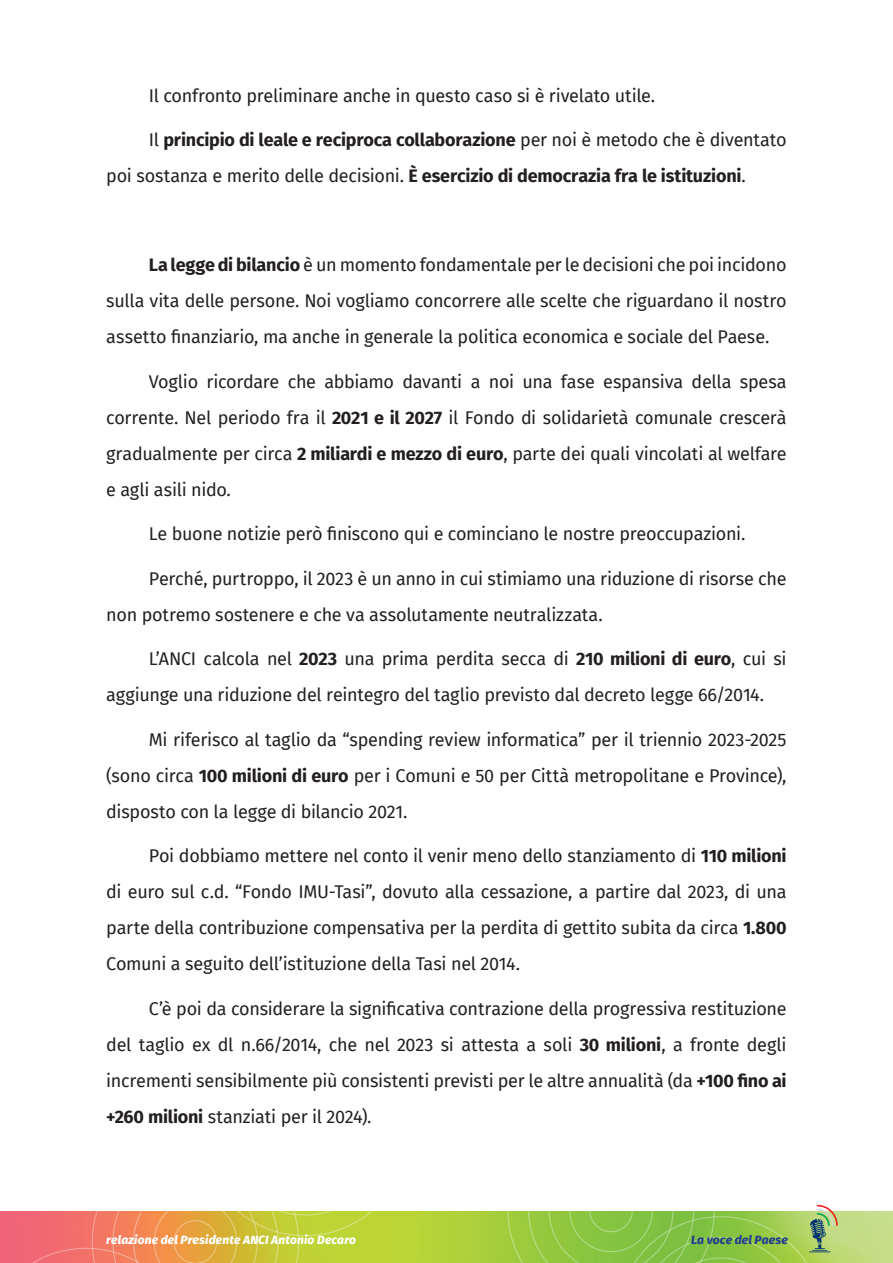
<style>
.page{position:relative;width:893px;height:1263px;background:#fff}
.page>*{position:absolute;margin:0;border:0;box-sizing:border-box;transform-origin:0 0}
.t1{font:18px/36px "Fira Sans";letter-spacing:-.015em;color:#231f20;text-align:justify}
.t2{font:700 18px/36px "Fira Sans";letter-spacing:-.01em;color:#231f20}
.t3{font:italic 800 12px "Fira Sans";letter-spacing:.015em;color:#fff}
.t4{font:italic 800 12px "Fira Sans";letter-spacing:.01em;color:#253f8e}
.s1{font-weight:400}
.s2{font-weight:700}
</style>
<div class="page">
<img style="left:409px;top:1212px;width:484px;height:51px">
<svg style="left:0;top:1212px;width:409px;height:51px;background:#dba34c"></svg>
<svg style="left:507px;top:1204px;width:331px;height:59px;background:#9dcc5f"></svg>
<p class="t1" style="left:149px;top:77px;width:508px">Il confronto preliminare anche in questo caso si è rivelato utile.</p>
<p class="t2" style="left:106px;top:121px;width:682px;text-indent:43px"><span class="s1">Il</span> principio di leale e reciproca collaborazione <span class="s1">per noi è metodo che è diventato poi sostanza e merito delle decisioni.</span> È esercizio di democrazia fra le istituzioni<span class="s1">.</span></p>
<p class="t1" style="left:106px;top:247px;width:682px;text-indent:43px"><span class="s2">La legge di bilancio</span> è un momento fondamentale per le decisioni che poi incidono sulla vita delle persone. Noi vogliamo concorrere alle scelte che riguardano il nostro assetto finanziario, ma anche in generale la politica economica e sociale del Paese.</p>
<p class="t1" style="left:106px;top:363px;width:682px;text-indent:43px">Voglio ricordare che abbiamo davanti a noi una fase espansiva della spesa corrente. Nel periodo fra il <span class="s2">2021 e il 2027</span> il Fondo di solidarietà comunale crescerà gradualmente per circa <span class="s2">2 miliardi e mezzo di euro</span>, parte dei quali vincolati al welfare e agli asili nido.</p>
<p class="t1" style="left:149px;top:516px;width:598px">Le buone notizie però finiscono qui e cominciano le nostre preoccupazioni.</p>
<p class="t1" style="left:106px;top:560px;width:682px;text-indent:43px">Perché, purtroppo, il 2023 è un anno in cui stimiamo una riduzione di risorse che non potremo sostenere e che va assolutamente neutralizzata.</p>
<p class="t1" style="left:106px;top:641px;width:682px;text-indent:43px">L’ANCI calcola nel <span class="s2">2023</span> una prima perdita secca di <span class="s2">210 milioni di euro</span>, cui si aggiunge una riduzione del reintegro del taglio previsto dal decreto legge 66/2014.</p>
<p class="t1" style="left:106px;top:721px;width:682px;text-indent:43px">Mi riferisco al taglio da “spending review informatica” per il triennio 2023-2025 (sono circa <span class="s2">100 milioni di euro</span> per i Comuni e 50 per Città metropolitane e Province), disposto con la legge di bilancio 2021.</p>
<p class="t1" style="left:106px;top:838px;width:682px;text-indent:43px">Poi dobbiamo mettere nel conto il venir meno dello stanziamento di <span class="s2">110 milioni </span>di euro sul c.d. “Fondo IMU-Tasi”, dovuto alla cessazione, a partire dal 2023, di una parte della contribuzione compensativa per la perdita di gettito subita da circa <span class="s2">1.800<br></span>Comuni a seguito dell’istituzione della Tasi nel 2014.</p>
<p class="t1" style="left:106px;top:990px;width:682px;text-indent:43px">C’è poi da considerare la significativa contrazione della progressiva restituzione del taglio ex dl n.66/2014, che nel 2023 si attesta a soli <span class="s2">30 milioni</span>, a fronte degli incrementi sensibilmente più consistenti previsti per le altre annualità (da <span class="s2">+100 fino ai +260 milioni</span> stanziati per il 2024).</p>
<p class="t3" style="left:106px;top:1229px;width:251px">relazione del Presidente ANCI Antonio Decaro</p>
<p class="t4" style="left:691px;top:1229px;width:98px">La voce del Paese</p>
</div>
